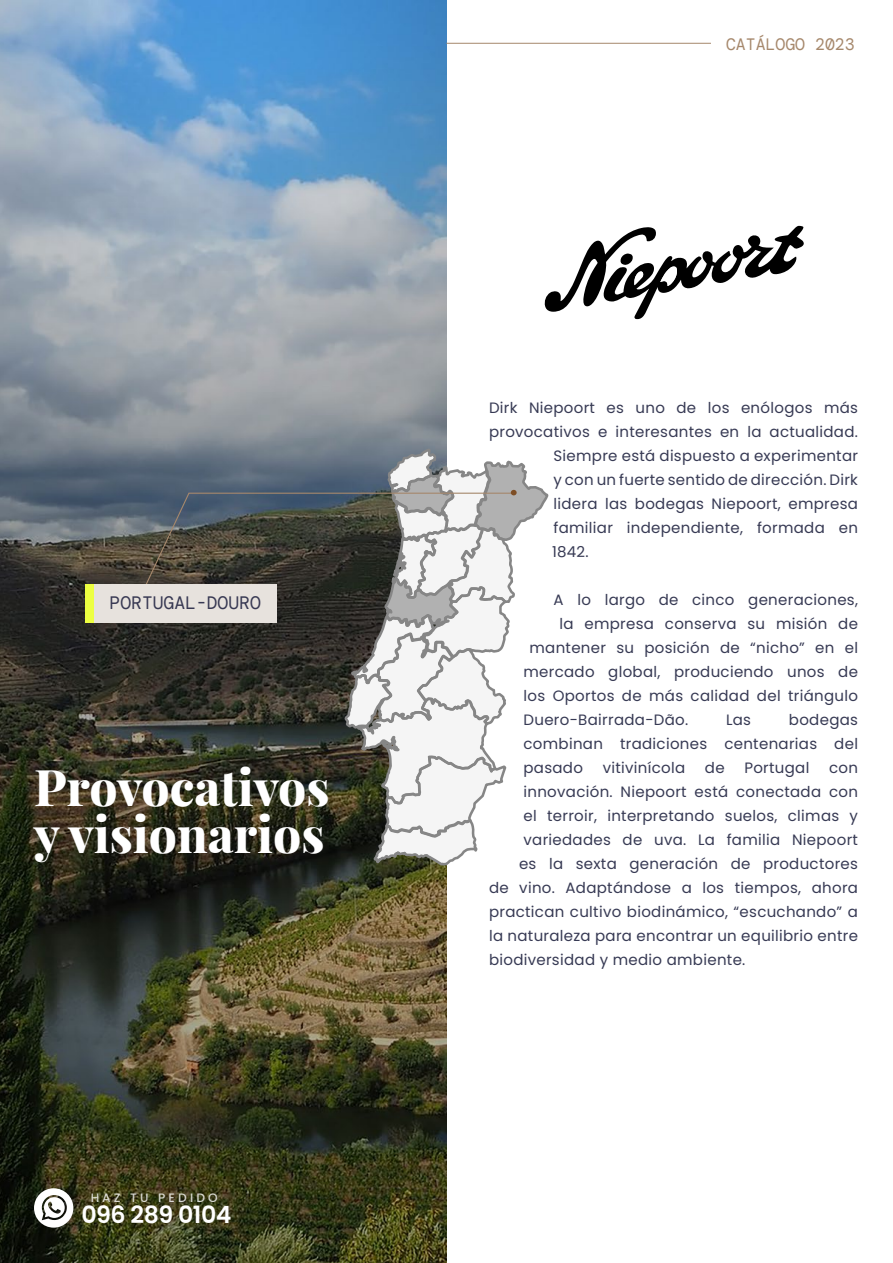
<style>
.page{position:relative;width:893px;height:1263px;background:#fff}
.page>*{position:absolute;margin:0;border:0;box-sizing:border-box;transform-origin:0 0}
.t1{font:800 49.5px/46.5px "Playfair Display";color:#fff}
.t2{font:600 23.7px "Poppins";letter-spacing:-.02em;color:#fff}
.t3{font:18px "DM Mono";color:#383953}
.t4{font:16.5px "DM Mono";color:#a6886c}
.t5{font:15px/24px "Poppins";letter-spacing:.02em;color:#373a54;text-align:justify}
.t6{font:500 12.15px "Poppins";letter-spacing:.26em;color:#fff}
</style>
<div class="page">
<img style="left:0;top:0;width:446px;height:1263px">
<svg style="left:544px;top:226px;width:260px;height:93px"></svg>
<hr style="left:446px;top:43px;width:265px;height:1px;background:#a6886c">
<div style="left:85px;top:584px;width:192px;height:38px;background:#e7e2dd"></div>
<div style="left:85px;top:584px;width:9px;height:38px;background:#edff41"></div>
<svg style="left:139px;top:446px;width:410px;height:421px"></svg>
<svg style="left:34px;top:1188px;width:39px;height:39px"></svg>
<p class="t3" style="left:110px;top:591px;width:153px">PORTUGAL-DOURO</p>
<h1 class="t1" style="left:34px;top:760px;width:297px">Provocativos y visionarios</h1>
<p class="t6" style="left:90px;top:1190px;width:129px">HAZ TU PEDIDO</p>
<h2 class="t2" style="left:81px;top:1201px;width:152px">096 289 0104</h2>
<p class="t4" style="left:726px;top:34px;width:130px">CATÁLOGO 2023</p>
<p class="t5" style="left:489px;top:396px;width:371px">Dirk Niepoort es uno de los enólogos más</p>
<p class="t5" style="left:489px;top:420px;width:370px">provocativos e interesantes en la actualidad.</p>
<p class="t5" style="left:553px;top:444px;width:306px">Siempre está dispuesto a experimentar</p>
<p class="t5" style="left:553px;top:468px;width:306px">y con un fuerte sentido de dirección. Dirk</p>
<p class="t5" style="left:553px;top:492px;width:306px">lidera las bodegas Niepoort, empresa</p>
<p class="t5" style="left:553px;top:516px;width:306px">familiar independiente, formada en</p>
<p class="t5" style="left:552px;top:540px;width:38px">1842.</p>
<p class="t5" style="left:553px;top:588px;width:306px">A lo largo de cinco generaciones,</p>
<p class="t5" style="left:559px;top:612px;width:300px">la empresa conserva su misión de</p>
<p class="t5" style="left:529px;top:636px;width:330px">mantener su posición de “nicho” en el</p>
<p class="t5" style="left:523px;top:660px;width:336px">mercado global, produciendo unos de</p>
<p class="t5" style="left:523px;top:684px;width:336px">los Oportos de más calidad del triángulo</p>
<p class="t5" style="left:523px;top:708px;width:166px">Duero-Bairrada-Dão.</p>
<p class="t5" style="left:726px;top:708px;width:27px">Las</p>
<p class="t5" style="left:523px;top:708px;width:336px;text-indent:265px">bodegas combinan tradiciones centenarias del pasado</p>
<p class="t5" style="left:603px;top:756px;width:84px">vitivinícola</p>
<p class="t5" style="left:705px;top:756px;width:21px">de</p>
<p class="t5" style="left:744px;top:756px;width:67px">Portugal</p>
<p class="t5" style="left:829px;top:756px;width:30px">con</p>
<p class="t5" style="left:523px;top:780px;width:336px">innovación. Niepoort está conectada con</p>
<p class="t5" style="left:523px;top:804px;width:336px">el terroir, interpretando suelos, climas y</p>
<p class="t5" style="left:523px;top:828px;width:336px">variedades de uva. La familia Niepoort</p>
<p class="t5" style="left:519px;top:852px;width:341px">es la sexta generación de productores</p>
<p class="t5" style="left:489px;top:876px;width:371px">de vino. Adaptándose a los tiempos, ahora</p>
<p class="t5" style="left:489px;top:900px;width:371px">practican cultivo biodinámico, “escuchando” a</p>
<p class="t5" style="left:489px;top:924px;width:370px">la naturaleza para encontrar un equilibrio entre</p>
<p class="t5" style="left:489px;top:948px;width:258px">biodiversidad y medio ambiente.</p>
</div>
